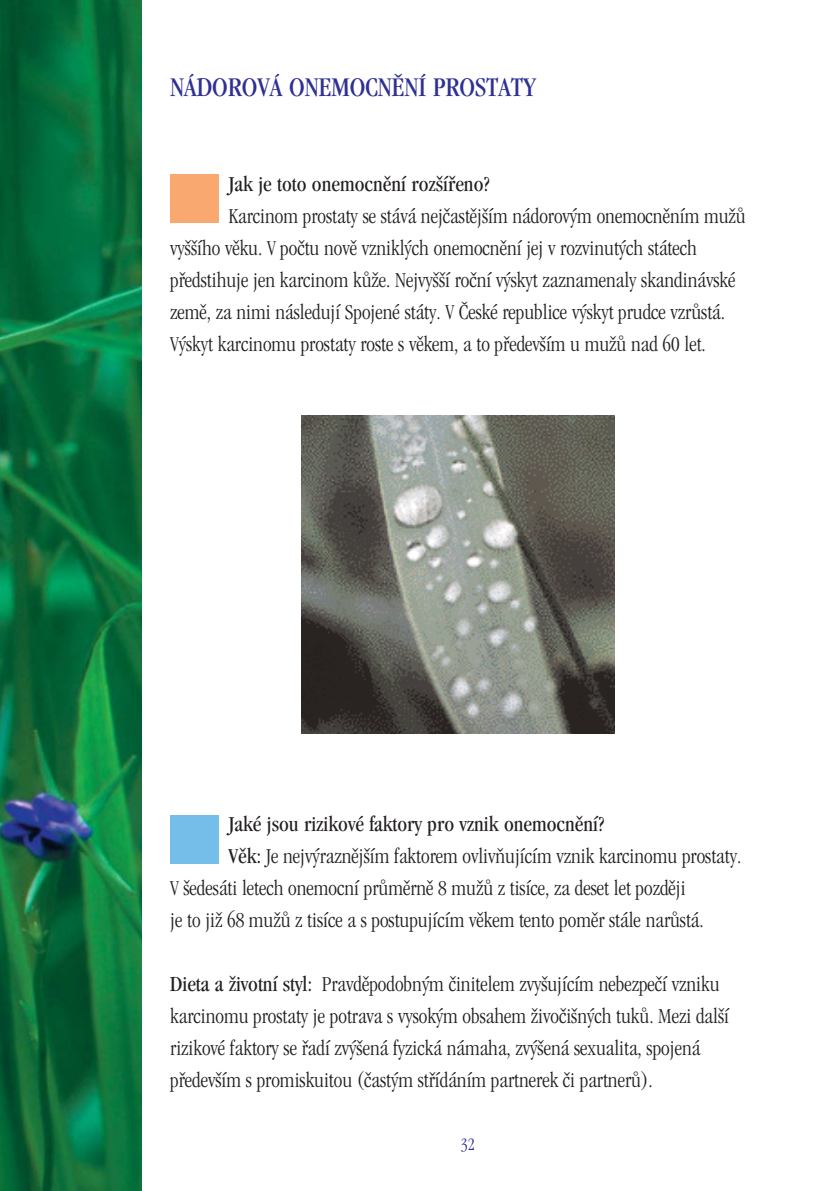
<style>
.page{position:relative;width:840px;height:1191px;background:#fff}
.page>*{position:absolute;margin:0;border:0;box-sizing:border-box;transform-origin:0 0}
.t1{font:28px "Garamond Condensed CE";color:#2e3092}
.t2{font:300 22px/32px "Garamond Condensed CE";color:#231f20}
.t3{font:22px "Garamond Condensed CE";color:#231f20}
.t4{font:300 18px "Garamond Condensed CE";color:#2e3092}
.s1{font-weight:400}
</style>
<div class="page">
<img style="left:0;top:1px;width:142px;height:1190px">
<div style="left:170px;top:174px;width:48px;height:48px;background:#f9a870"></div>
<div style="left:170px;top:815px;width:48px;height:48px;background:#75bee9"></div>
<img style="left:302px;top:415px;width:311px;height:319px">
<p class="t1" style="left:170px;top:75px;width:367px">NÁDOROVÁ ONEMOCNĚNÍ PROSTATY</p>
<p class="t3" style="left:228px;top:175px;width:262px">Jak je toto onemocnění rozšířeno?</p>
<p class="t2" style="left:170px;top:202px;width:576px;text-indent:58px">Karcinom prostaty se stává nejčastějším nádorovým onemocněním mužů vyššího věku. V počtu nově vzniklých onemocnění jej v rozvinutých státech předstihuje jen karcinom kůže. Nejvyšší roční výskyt zaznamenaly skandinávské země, za nimi následují Spojené státy. V České republice výskyt prudce vzrůstá.<br>Výskyt karcinomu prostaty roste s věkem, a to především u mužů nad 60 let.</p>
<p class="t3" style="left:228px;top:815px;width:377px">Jaké jsou rizikové faktory pro vznik onemocnění?</p>
<p class="t2" style="left:228px;top:842px;width:514px"><span class="s1">Věk:</span> Je nejvýraznějším faktorem ovlivňujícím vznik karcinomu prostaty.</p>
<p class="t2" style="left:170px;top:874px;width:516px">V šedesáti letech onemocní průměrně 8 mužů z tisíce, za deset let později</p>
<p class="t2" style="left:170px;top:906px;width:534px">je to již 68 mužů z tisíce a s postupujícím věkem tento poměr stále narůstá.</p>
<p class="t2" style="left:170px;top:970px;width:560px"><span class="s1">Dieta a životní styl:</span> Pravděpodobným činitelem zvyšujícím nebezpečí vzniku karcinomu prostaty je potrava s vysokým obsahem živočišných tuků. Mezi další rizikové faktory se řadí zvýšená fyzická námaha, zvýšená sexualita, spojená především s promiskuitou (častým střídáním partnerek či partnerů).</p>
<p class="t4" style="left:460px;top:1136px;width:16px">32</p>
</div>
